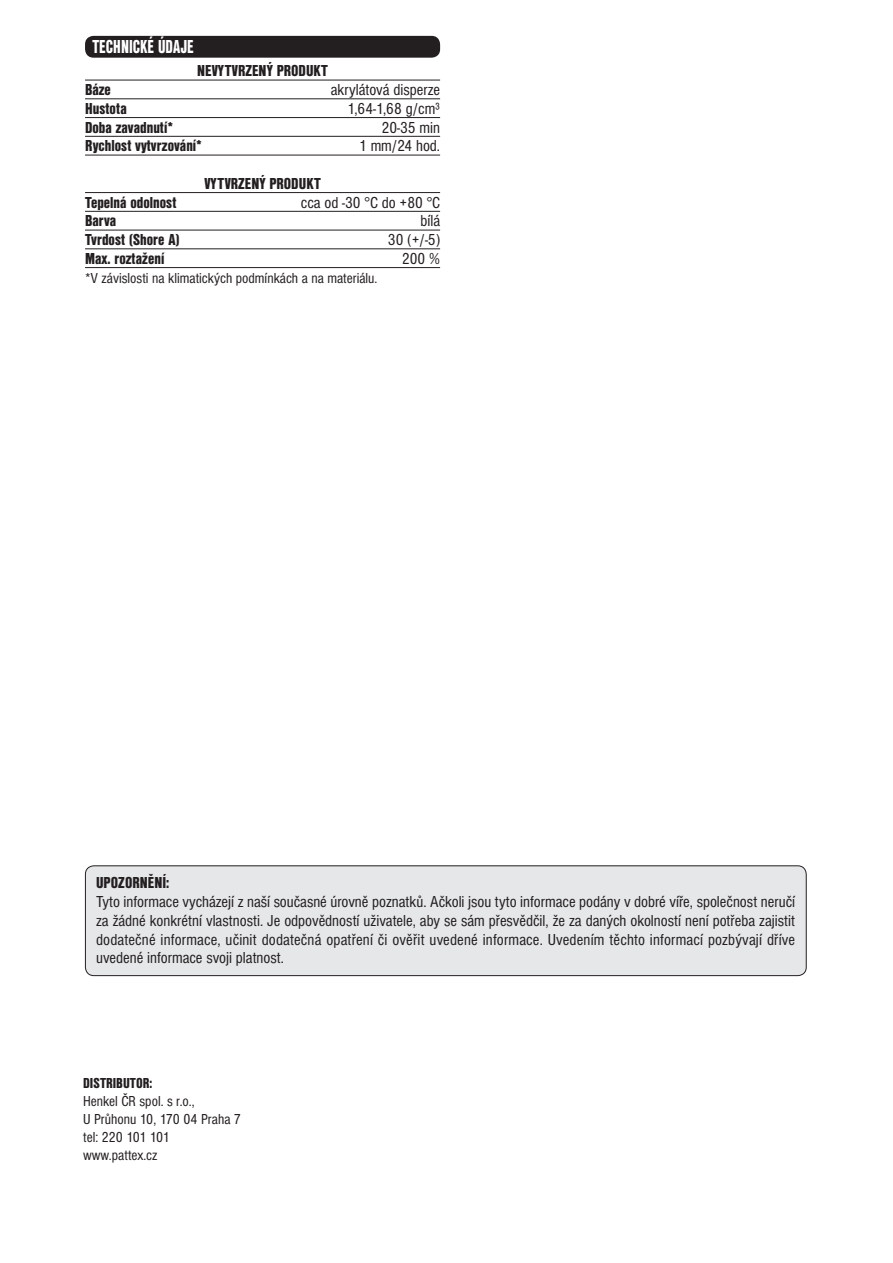
<style>
.page{position:relative;width:893px;height:1263px;background:#fff}
.page>*{position:absolute;margin:0;border:0;box-sizing:border-box;transform-origin:0 0}
.t1{font:19.5px "Nimbus Sans DOT Blac Cond";color:#fff;scale:.85 1}
.t2{font:condensed 16.5px/18.8px "Nimbus Sans DOT";color:#231f20;text-align:justify}
.t3{font:16.5px "Nimbus Sans DOT Blac Cond";color:#231f20}
.t4{font:condensed 15px/18px "Nimbus Sans DOT";color:#231f20}
.t5{font:15px "Nimbus Sans DOT Blac Cond";color:#231f20}
</style>
<div class="page">
<div style="left:85px;top:866px;width:721px;height:110px;background:#e6e7e9;border-radius:9px"></div>
<div style="left:85px;top:865px;width:722px;height:111px;border:1px solid #231f20;border-radius:9px"></div>
<hr style="left:85px;top:80px;width:355px;height:1px;background:#231f20">
<hr style="left:85px;top:99px;width:355px;height:1px;background:#231f20">
<hr style="left:85px;top:117px;width:355px;height:1px;background:#231f20">
<hr style="left:85px;top:136px;width:355px;height:1px;background:#231f20">
<hr style="left:85px;top:155px;width:355px;height:1px;background:#231f20">
<hr style="left:85px;top:192px;width:355px;height:1px;background:#231f20">
<hr style="left:85px;top:211px;width:355px;height:1px;background:#231f20">
<hr style="left:85px;top:230px;width:355px;height:1px;background:#231f20">
<hr style="left:85px;top:249px;width:355px;height:1px;background:#231f20">
<hr style="left:85px;top:267px;width:355px;height:1px;background:#231f20">
<div style="left:85px;top:36px;width:355px;height:22px;background:#231f20;border-radius:9px"></div>
<p class="t1" style="left:93px;top:36px;width:121px">TECHNICKÉ ÚDAJE</p>
<p class="t3" style="left:197px;top:62px;width:132px">NEVYTVRZENÝ PRODUKT</p>
<p class="t3" style="left:85px;top:80px;width:27px">Báze</p>
<p class="t2" style="left:331px;top:81px;width:111px">akrylátová disperze</p>
<p class="t3" style="left:85px;top:99px;width:43px">Hustota</p>
<p class="t2" style="left:347px;top:99px;width:94px">1,64-1,68 g/cm³</p>
<p class="t3" style="left:85px;top:118px;width:90px">Doba zavadnutí*</p>
<p class="t2" style="left:382px;top:118px;width:60px">20-35 min</p>
<p class="t3" style="left:85px;top:136px;width:119px">Rychlost vytvrzování*</p>
<p class="t2" style="left:359px;top:137px;width:83px">1 mm/24 hod.</p>
<p class="t3" style="left:204px;top:174px;width:118px">VYTVRZENÝ PRODUKT</p>
<p class="t3" style="left:85px;top:193px;width:93px">Tepelná odolnost</p>
<p class="t2" style="left:301px;top:193px;width:141px">cca od -30 °C do +80 °C</p>
<p class="t3" style="left:85px;top:211px;width:33px">Barva</p>
<p class="t2" style="left:420px;top:212px;width:21px">bílá</p>
<p class="t3" style="left:85px;top:230px;width:96px">Tvrdost (Shore A)</p>
<p class="t2" style="left:388px;top:231px;width:54px">30 (+/-5)</p>
<p class="t3" style="left:85px;top:249px;width:81px">Max. roztažení</p>
<p class="t2" style="left:402px;top:249px;width:40px">200 %</p>
<p class="t4" style="left:85px;top:269px;width:294px">*V závislosti na klimatických podmínkách a na materiálu.</p>
<p class="t3" style="left:96px;top:873px;width:75px">UPOZORNĚNÍ:</p>
<p class="t2" style="left:96px;top:893px;width:701px">Tyto informace vycházejí z naší současné úrovně poznatků. Ačkoli jsou tyto informace podány v dobré víře, společnost neručí za žádné konkrétní vlastnosti. Je odpovědností uživatele, aby se sám přesvědčil, že za daných okolností není potřeba zajistit dodatečné informace, učinit dodatečná opatření či ověřit uvedené informace. Uvedením těchto informací pozbývají dříve uvedené informace svoji platnost.</p>
<p class="t5" style="left:83px;top:1074px;width:71px">DISTRIBUTOR:</p>
<p class="t4" style="left:83px;top:1092px;width:159px">Henkel ČR spol. s r.o.,<br>U Průhonu 10, 170 04 Praha 7 tel: 220 101 101 www.pattex.cz</p>
</div>
